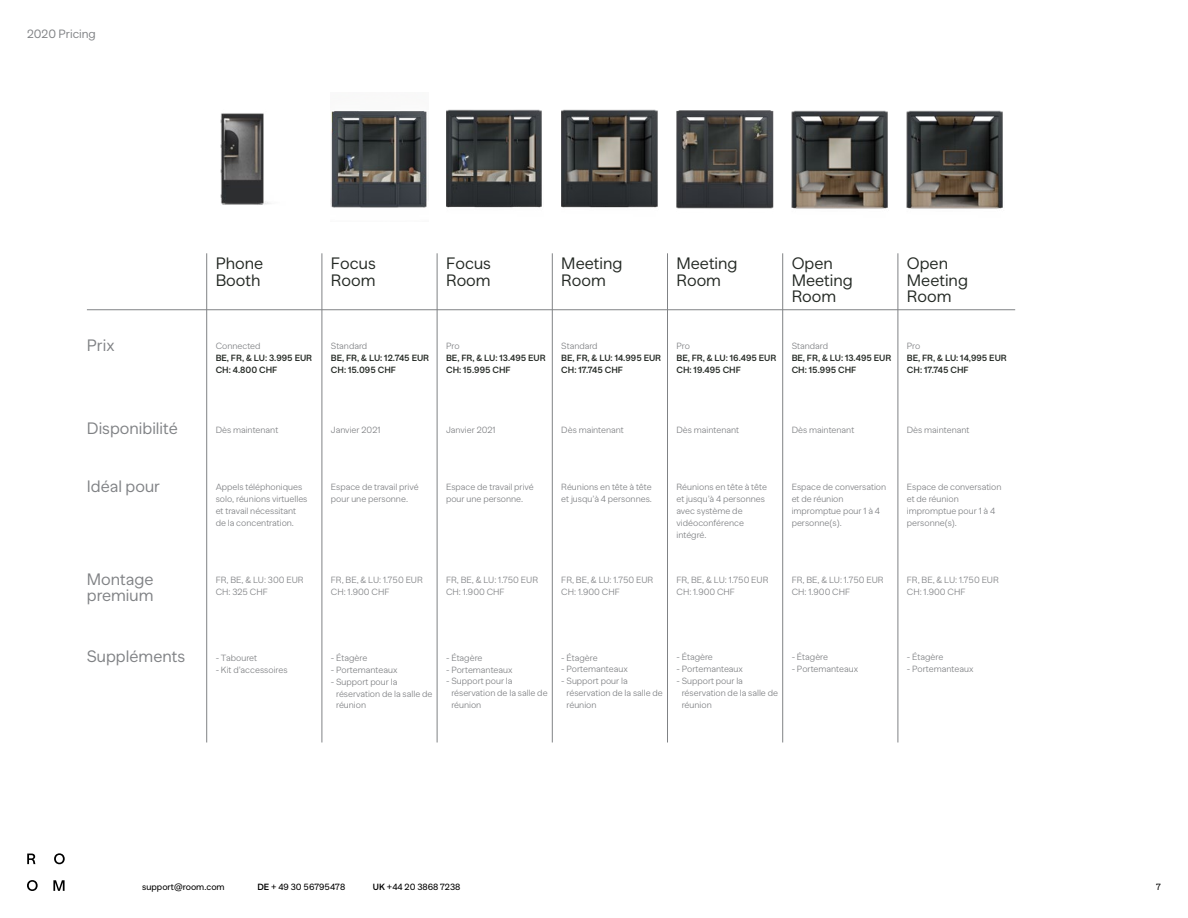
<style>
.page{position:relative;width:1188px;height:918px;background:#fff}
.page>*{position:absolute;margin:0;border:0;box-sizing:border-box;transform-origin:0 0}
.t1{font:300 16.5px/16.5px "Banana Grotesk";color:#242924}
.t2{font:300 16.5px/16.5px "Banana Grotesk";color:#808285}
.t3{font:300 12px "Banana Grotesk";color:#808285}
.t4{font:200 9px/12px "Banana Grotesk";color:#808285}
.t5{font:600 9px/12px "Banana Grotesk";color:#242924}
.t6{font:9px "Banana Grotesk";color:#000}
.s1{font-weight:600}
</style>
<div class="page">
<svg style="left:54px;top:853px;width:11px;height:11px"></svg>
<svg style="left:27px;top:854px;width:8px;height:10px"></svg>
<svg style="left:27px;top:880px;width:11px;height:11px"></svg>
<svg style="left:53px;top:880px;width:12px;height:11px"></svg>
<img style="left:220px;top:113px;width:50px;height:92px">
<img style="left:331px;top:111px;width:96px;height:97px">
<img style="left:561px;top:109px;width:97px;height:99px">
<img style="left:907px;top:110px;width:96px;height:99px">
<img style="left:792px;top:110px;width:96px;height:99px">
<hr style="left:206px;top:253px;width:1px;height:489px;background:#808285">
<hr style="left:322px;top:253px;width:1px;height:489px;background:#808285">
<hr style="left:437px;top:253px;width:1px;height:489px;background:#808285">
<hr style="left:552px;top:253px;width:1px;height:489px;background:#808285">
<hr style="left:667px;top:253px;width:1px;height:489px;background:#808285">
<hr style="left:782px;top:253px;width:1px;height:489px;background:#808285">
<hr style="left:898px;top:253px;width:1px;height:489px;background:#808285">
<hr style="left:87px;top:309px;width:928px;height:1px;background:#808285">
<img style="left:677px;top:110px;width:97px;height:99px">
<img style="left:446px;top:109px;width:96px;height:99px">
<h2 class="t3" style="left:27px;top:27px;width:70px">2020 Pricing</h2>
<h1 class="t1" style="left:216px;top:255px;width:49px">Phone<br>Booth</h1>
<h1 class="t1" style="left:907px;top:255px;width:63px">Open<br>Meeting<br>Room</h1>
<h1 class="t1" style="left:331px;top:255px;width:46px">Focus<br>Room</h1>
<h1 class="t1" style="left:561px;top:255px;width:63px">Meeting<br>Room</h1>
<h1 class="t1" style="left:792px;top:255px;width:63px">Open<br>Meeting<br>Room</h1>
<h1 class="t1" style="left:446px;top:255px;width:46px">Focus<br>Room</h1>
<h1 class="t1" style="left:677px;top:255px;width:63px">Meeting<br>Room</h1>
<h1 class="t2" style="left:87px;top:337px;width:29px">Prix</h1>
<p class="t4" style="left:446px;top:340px;width:15px">Pro</p>
<p class="t5" style="left:446px;top:352px;width:101px">BE, FR, &amp; LU: 13.495 EUR<br>CH: 15.995 CHF</p>
<p class="t4" style="left:331px;top:340px;width:38px">Standard</p>
<p class="t5" style="left:331px;top:352px;width:100px">BE, FR, &amp; LU: 12.745 EUR<br>CH: 15.095 CHF</p>
<p class="t4" style="left:216px;top:340px;width:46px">Connected</p>
<p class="t5" style="left:216px;top:352px;width:98px">BE, FR, &amp; LU: 3.995 EUR<br>CH: 4.800 CHF</p>
<p class="t4" style="left:561px;top:340px;width:38px">Standard</p>
<p class="t5" style="left:561px;top:352px;width:101px">BE, FR, &amp; LU: 14.995 EUR<br>CH: 17.745 CHF</p>
<p class="t4" style="left:677px;top:340px;width:15px">Pro</p>
<p class="t5" style="left:677px;top:352px;width:101px">BE, FR, &amp; LU: 16.495 EUR<br>CH: 19.495 CHF</p>
<p class="t4" style="left:792px;top:340px;width:38px">Standard</p>
<p class="t5" style="left:792px;top:352px;width:101px">BE, FR, &amp; LU: 13.495 EUR<br>CH: 15.995 CHF</p>
<p class="t4" style="left:907px;top:340px;width:15px">Pro</p>
<p class="t5" style="left:907px;top:352px;width:101px">BE, FR, &amp; LU: 14,995 EUR<br>CH: 17.745 CHF</p>
<h1 class="t2" style="left:87px;top:421px;width:92px">Disponibilité</h1>
<p class="t4" style="left:216px;top:424px;width:64px">Dès maintenant</p>
<p class="t4" style="left:331px;top:424px;width:51px">Janvier 2021</p>
<p class="t4" style="left:446px;top:424px;width:51px">Janvier 2021</p>
<p class="t4" style="left:561px;top:424px;width:64px">Dès maintenant</p>
<p class="t4" style="left:677px;top:424px;width:64px">Dès maintenant</p>
<p class="t4" style="left:792px;top:424px;width:64px">Dès maintenant</p>
<p class="t4" style="left:907px;top:424px;width:64px">Dès maintenant</p>
<h1 class="t2" style="left:87px;top:479px;width:75px">Idéal pour</h1>
<p class="t4" style="left:446px;top:481px;width:89px">Espace de travail privé pour une personne.</p>
<p class="t4" style="left:677px;top:481px;width:92px">Réunions en tête à tête et jusqu’à 4 personnes avec système de vidéoconférence intégré.</p>
<p class="t4" style="left:331px;top:481px;width:89px">Espace de travail privé pour une personne.</p>
<p class="t4" style="left:561px;top:481px;width:92px">Réunions en tête à tête et jusqu’à 4 personnes.</p>
<p class="t4" style="left:792px;top:481px;width:96px">Espace de conversation et de réunion impromptue pour 1 à 4 personne(s).</p>
<p class="t4" style="left:216px;top:481px;width:93px">Appels téléphoniques solo, réunions virtuelles et travail nécessitant de la concentration.</p>
<p class="t4" style="left:907px;top:481px;width:96px">Espace de conversation et de réunion impromptue pour 1 à 4 personne(s).</p>
<h1 class="t2" style="left:87px;top:571px;width:68px">Montage premium</h1>
<p class="t4" style="left:446px;top:574px;width:94px">FR, BE, &amp; LU: 1.750 EUR<br>CH: 1.900 CHF</p>
<p class="t4" style="left:677px;top:574px;width:94px">FR, BE, &amp; LU: 1.750 EUR<br>CH: 1.900 CHF</p>
<p class="t4" style="left:216px;top:574px;width:89px">FR, BE, &amp; LU: 300 EUR<br>CH: 325 CHF</p>
<p class="t4" style="left:907px;top:574px;width:94px">FR, BE, &amp; LU: 1.750 EUR<br>CH: 1.900 CHF</p>
<p class="t4" style="left:331px;top:574px;width:94px">FR, BE, &amp; LU: 1.750 EUR<br>CH: 1.900 CHF</p>
<p class="t4" style="left:561px;top:574px;width:94px">FR, BE, &amp; LU: 1.750 EUR<br>CH: 1.900 CHF</p>
<p class="t4" style="left:792px;top:574px;width:94px">FR, BE, &amp; LU: 1.750 EUR<br>CH: 1.900 CHF</p>
<h1 class="t2" style="left:87px;top:649px;width:100px">Suppléments</h1>
<p class="t4" style="left:331px;top:652px;width:38px">- Étagère</p>
<p class="t4" style="left:331px;top:664px;width:68px">- Portemanteaux</p>
<p class="t4" style="left:336px;top:676px;width:98px;text-indent:-5px">- Support pour la réservation de la salle de réunion</p>
<p class="t4" style="left:216px;top:652px;width:43px">- Tabouret</p>
<p class="t4" style="left:216px;top:664px;width:73px">- Kit d’accessoires</p>
<p class="t4" style="left:446px;top:652px;width:38px">- Étagère</p>
<p class="t4" style="left:446px;top:664px;width:68px">- Portemanteaux</p>
<p class="t4" style="left:451px;top:676px;width:98px;text-indent:-5px">- Support pour la réservation de la salle de réunion</p>
<p class="t4" style="left:561px;top:652px;width:38px">- Étagère</p>
<p class="t4" style="left:561px;top:664px;width:68px">- Portemanteaux</p>
<p class="t4" style="left:567px;top:676px;width:98px;text-indent:-5px">- Support pour la réservation de la salle de réunion</p>
<p class="t4" style="left:677px;top:652px;width:38px">- Étagère</p>
<p class="t4" style="left:677px;top:664px;width:68px">- Portemanteaux</p>
<p class="t4" style="left:682px;top:676px;width:98px;text-indent:-5px">- Support pour la réservation de la salle de réunion</p>
<p class="t4" style="left:792px;top:652px;width:38px">- Étagère</p>
<p class="t4" style="left:792px;top:664px;width:68px">- Portemanteaux</p>
<p class="t4" style="left:907px;top:652px;width:38px">- Étagère</p>
<p class="t4" style="left:907px;top:664px;width:68px">- Portemanteaux</p>
<p class="t6" style="left:142px;top:881px;width:84px">support@room.com</p>
<p class="t6" style="left:257px;top:881px;width:89px"><span class="s1">DE</span> + 49 30 56795478</p>
<p class="t6" style="left:373px;top:881px;width:89px"><span class="s1">UK</span> +44 20 3868 7238</p>
<p class="t6" style="left:1156px;top:881px;width:6px">7</p>
</div>
